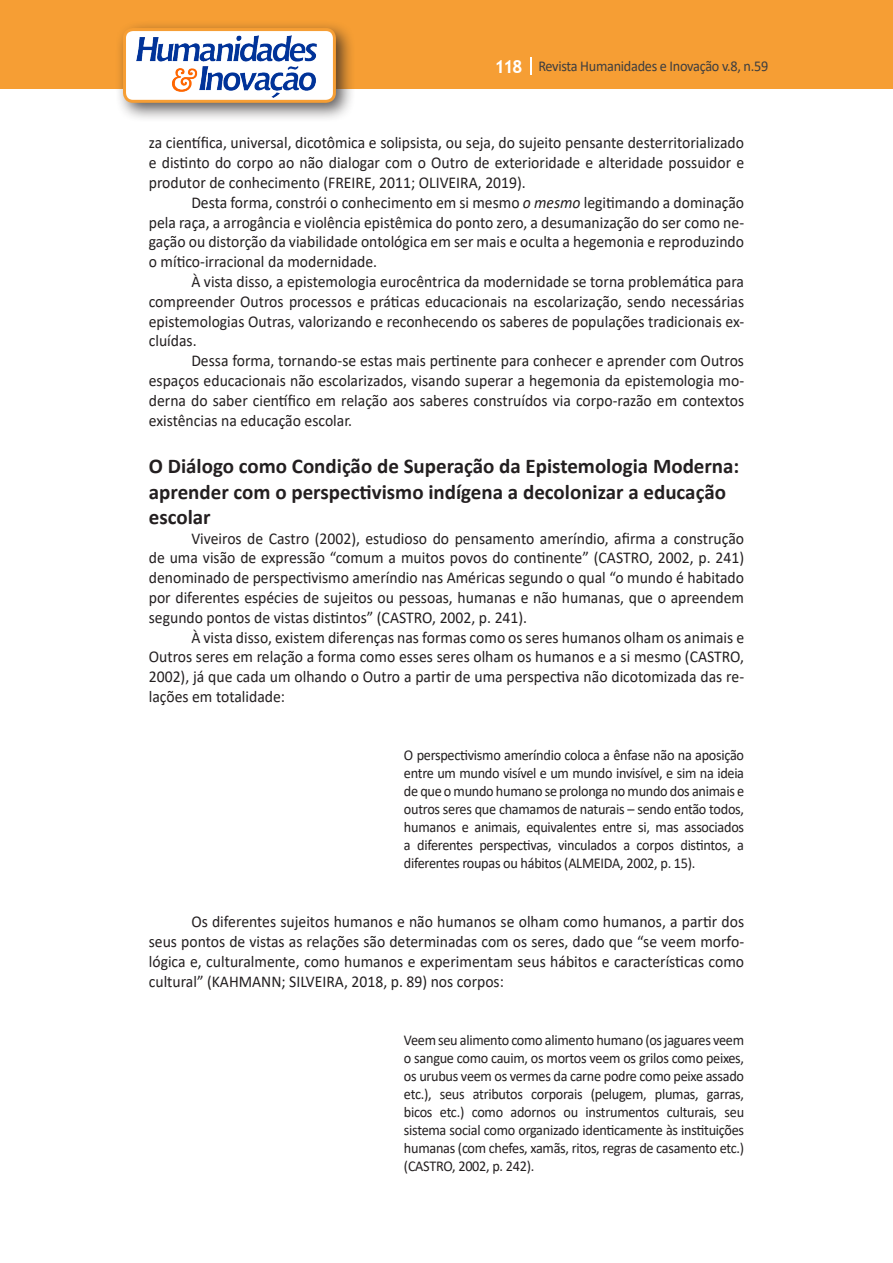
<style>
.page{position:relative;width:893px;height:1263px;background:#fff}
.page>*{position:absolute;margin:0;border:0;box-sizing:border-box;transform-origin:0 0}
.Titulo_2{font:700 21px/25.2px "Calibri";color:#231f20}
.Texto{font:16.5px/19.8px "Calibri";color:#231f20;text-align:justify;scale:.95 1}
.citacao{font:15px/18px "Calibri";letter-spacing:-.02em;color:#231f20;text-align:justify;scale:.95 1}
.t1{font:15px "Calibri";letter-spacing:-.02em;color:#3e3e3f;scale:.95 1}
.s1{font-family:"Trebuchet MS";font-weight:700;font-size:18px;color:#fff}
.s2{font-style:italic}
</style>
<div class="page">
<div style="left:0;top:0;width:893px;height:88px;background:#f69e34"></div>
<svg style="left:530px;top:57px;width:2px;height:18px"></svg>
<div style="left:115px;top:20px;width:241px;height:103px;background:#231f20;opacity:.75"></div>
<div style="left:125px;top:30px;width:209px;height:71px;background:#fff;border-radius:9px"></div>
<div style="left:123px;top:28px;width:213px;height:75px;border:3px solid #f69e34;border-radius:9px"></div>
<img style="left:136px;top:36px;width:181px;height:61px">
<p class="t1" style="left:495px;top:56px;width:290px"><span class="s1">118</span> Revista Humanidades e Inovação v.8, n.59</p>
<p class="Texto" style="left:149px;top:133px;width:628px">za científica, universal, dicotômica e solipsista, ou seja, do sujeito pensante desterritorializado e distinto do corpo ao não dialogar com o Outro de exterioridade e alteridade possuidor e produtor de conhecimento (FREIRE, 2011; OLIVEIRA, 2019).</p>
<p class="Texto" style="left:149px;top:192px;width:628px;text-indent:43px">Desta forma, constrói o conhecimento em si mesmo <span class="s2">o mesmo</span> legitimando a dominação pela raça, a arrogância e violência epistêmica do ponto zero, a desumanização do ser como ne&shy;gação ou distorção da viabilidade ontológica em ser mais e oculta a hegemonia e reproduzindo o mítico-irracional da modernidade.</p>
<p class="Texto" style="left:149px;top:271px;width:628px;text-indent:43px">À vista disso, a epistemologia eurocêntrica da modernidade se torna problemática para compreender Outros processos e práticas educacionais na escolarização, sendo necessárias epistemologias Outras, valorizando e reconhecendo os saberes de populações tradicionais ex&shy;cluídas.</p>
<p class="Texto" style="left:149px;top:350px;width:628px;text-indent:43px">Dessa forma, tornando-se estas mais pertinente para conhecer e aprender com Outros espaços educacionais não escolarizados, visando superar a hegemonia da epistemologia mo&shy;derna do saber científico em relação aos saberes construídos via corpo-razão em contextos existências na educação escolar.</p>
<p class="Titulo_2" style="left:149px;top:453px;width:592px">O Diálogo como Condição de Superação da Epistemologia Moderna: aprender com o perspectivismo indígena a decolonizar a educação escolar</p>
<p class="Texto" style="left:149px;top:528px;width:628px;text-indent:43px">Viveiros de Castro (2002), estudioso do pensamento ameríndio, afirma a construção de uma visão de expressão “comum a muitos povos do continente” (CASTRO, 2002, p. 241) denominado de perspectivismo ameríndio nas Américas segundo o qual “o mundo é habitado por diferentes espécies de sujeitos ou pessoas, humanas e não humanas, que o apreendem segundo pontos de vistas distintos” (CASTRO, 2002, p. 241).</p>
<p class="Texto" style="left:149px;top:627px;width:628px;text-indent:43px">À vista disso, existem diferenças nas formas como os seres humanos olham os animais e Outros seres em relação a forma como esses seres olham os humanos e a si mesmo (CASTRO, 2002), já que cada um olhando o Outro a partir de uma perspectiva não dicotomizada das re&shy;lações em totalidade:</p>
<p class="citacao" style="left:404px;top:745px;width:360px">O perspectivismo ameríndio coloca a ênfase não na aposição entre um mundo visível e um mundo invisível, e sim na ideia de que o mundo humano se prolonga no mundo dos animais e outros seres que chamamos de naturais – sendo então todos, humanos e animais, equivalentes entre si, mas associados a diferentes perspectivas, vinculados a corpos distintos, a diferentes roupas ou hábitos (ALMEIDA, 2002, p. 15).</p>
<p class="Texto" style="left:149px;top:911px;width:628px;text-indent:43px">Os diferentes sujeitos humanos e não humanos se olham como humanos, a partir dos seus pontos de vistas as relações são determinadas com os seres, dado que “se veem morfo&shy;lógica e, culturalmente, como humanos e experimentam seus hábitos e características como cultural” (KAHMANN; SILVEIRA, 2018, p. 89) nos corpos:</p>
<p class="citacao" style="left:404px;top:1030px;width:360px">Veem seu alimento como alimento humano (os jaguares veem o sangue como cauim, os mortos veem os grilos como peixes, os urubus veem os vermes da carne podre como peixe assado etc.), seus atributos corporais (pelugem, plumas, garras, bicos etc.) como adornos ou instrumentos culturais, seu sistema social como organizado identicamente às instituições humanas (com chefes, xamãs, ritos, regras de casamento etc.) (CASTRO, 2002, p. 242).</p>
</div>
